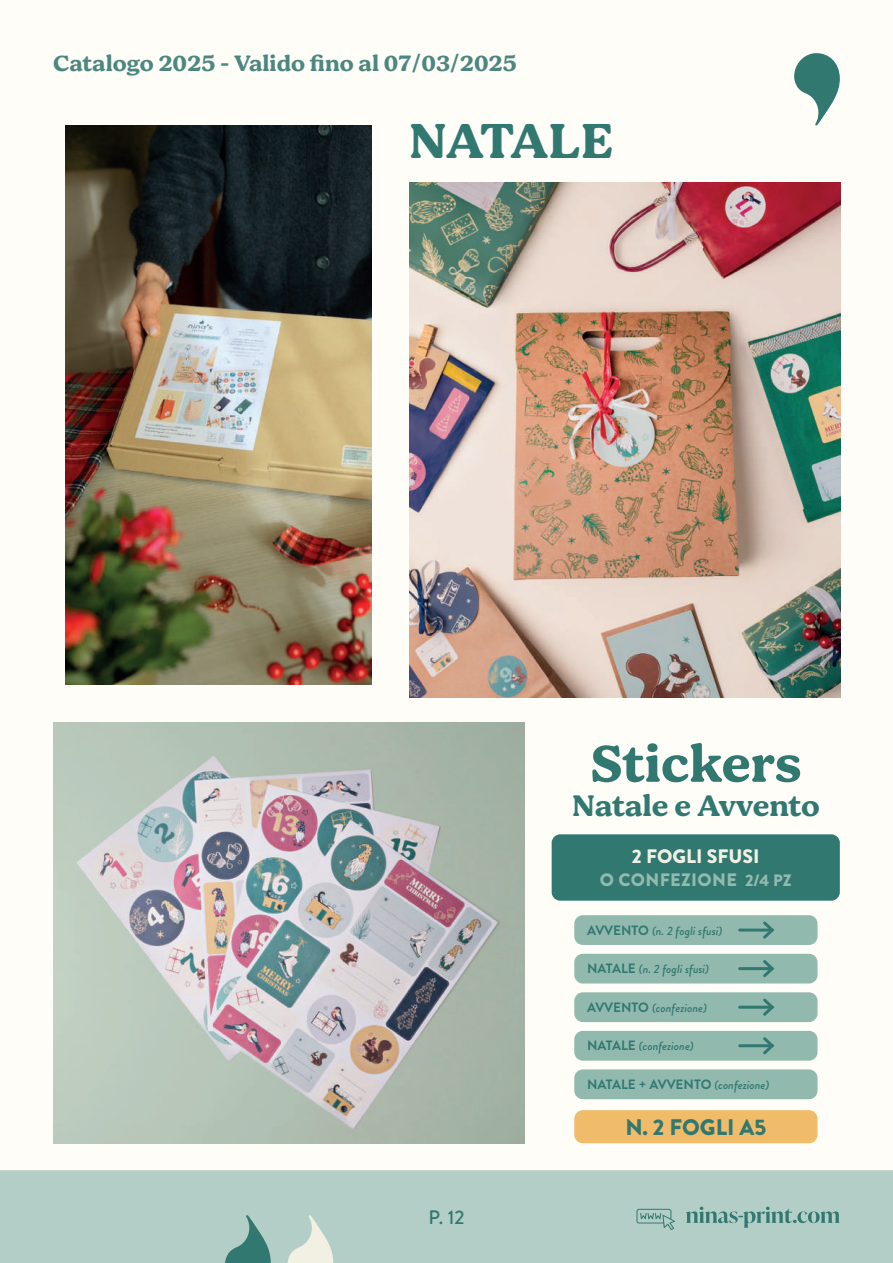
<style>
.page{position:relative;width:893px;height:1263px;background:#fff}
.page>*{position:absolute;margin:0;border:0;box-sizing:border-box;transform-origin:0 0}
.t1{font:700 52.5px "Bogue";letter-spacing:-.005em;color:#317870}
.t2{font:700 49.5px "Bogue";letter-spacing:-.02em;color:#317870}
.t3{font:700 30px "Bogue";letter-spacing:-.01em;color:#317870}
.t4{font:700 22.5px "Bogue";color:#34776f}
.t5{font:900 22.5px "Brandon Grotesque";color:#317870}
.t6{font:900 19.5px "Brandon Grotesque";color:#f1f0e3}
.t7{font:500 19.5px "Brandon Grotesque";color:#317870}
.t8{font:900 18px "Brandon Grotesque";letter-spacing:.02em;color:#93baaf}
.t9{font:700 13.5px "Brandon Grotesque";color:#317870}
.t10{font:italic 500 12px "Brandon Grotesque";color:#317870}
.s1{font-size:16.5px}
.s2{font-weight:700;font-style:normal;font-size:13.5px}
.s3{font-weight:500;font-style:italic;font-size:12px}
</style>
<div class="page">
<div style="left:0;top:1170px;width:893px;height:93px;background:#b2cec6"></div>
<div style="left:0;top:0;width:893px;height:1170px;background:#fefdf8"></div>
<svg style="left:794px;top:53px;width:46px;height:73px"></svg>
<svg style="left:686px;top:1206px;width:154px;height:22px"></svg>
<svg style="left:636px;top:1209px;width:39px;height:21px"></svg>
<svg style="left:225px;top:1215px;width:46px;height:48px"></svg>
<svg style="left:287px;top:1215px;width:46px;height:48px"></svg>
<img style="left:65px;top:125px;width:306px;height:560px">
<img style="left:409px;top:182px;width:431px;height:515px">
<img style="left:53px;top:723px;width:471px;height:420px">
<div style="left:574px;top:1110px;width:243px;height:33px;background:#f1bc6a;border-radius:9px"></div>
<div style="left:574px;top:954px;width:243px;height:29px;background:#92b9ae;border-radius:9px"></div>
<hr style="left:740px;top:967px;width:32px;height:3px;background:#317870">
<svg style="left:760px;top:960px;width:15px;height:18px"></svg>
<div style="left:574px;top:915px;width:243px;height:30px;background:#92b9ae;border-radius:9px"></div>
<hr style="left:740px;top:928px;width:32px;height:3px;background:#317870">
<svg style="left:760px;top:921px;width:15px;height:18px"></svg>
<div style="left:574px;top:1031px;width:243px;height:30px;background:#92b9ae;border-radius:9px"></div>
<hr style="left:740px;top:1044px;width:32px;height:3px;background:#317870">
<svg style="left:760px;top:1037px;width:15px;height:18px"></svg>
<div style="left:574px;top:992px;width:243px;height:30px;background:#92b9ae;border-radius:9px"></div>
<hr style="left:740px;top:1006px;width:32px;height:3px;background:#317870">
<svg style="left:760px;top:998px;width:15px;height:18px"></svg>
<div style="left:574px;top:1069px;width:243px;height:30px;background:#92b9ae;border-radius:9px"></div>
<div style="left:552px;top:834px;width:288px;height:67px;background:#317870;border-radius:9px"></div>
<h3 class="t4" style="left:53px;top:50px;width:465px">Catalogo 2025 - Valido fino al 07/03/2025</h3>
<h2 class="t2" style="left:409px;top:112px;width:206px">NATALE</h2>
<h1 class="t1" style="left:590px;top:733px;width:213px">Stickers</h1>
<h3 class="t3" style="left:572px;top:788px;width:249px">Natale e Avvento</h3>
<h3 class="t6" style="left:632px;top:842px;width:129px">2 FOGLI SFUSI</h3>
<h3 class="t8" style="left:600px;top:867px;width:193px">O CONFEZIONE <span class="s1">2/4 PZ</span></h3>
<p class="t10" style="left:587px;top:922px;width:137px"><span class="s2">AVVENTO</span> (n. 2 fogli sfusi)</p>
<p class="t10" style="left:587px;top:961px;width:124px"><span class="s2">NATALE</span> (n. 2 fogli sfusi)</p>
<p class="t10" style="left:587px;top:999px;width:121px"><span class="s2">AVVENTO</span> (confezione)</p>
<p class="t10" style="left:587px;top:1038px;width:108px"><span class="s2">NATALE</span> (confezione)</p>
<p class="t9" style="left:587px;top:1075px;width:184px">NATALE + AVVENTO <span class="s3">(confezione)</span></p>
<h3 class="t7" style="left:428px;top:1204px;width:37px">P. 12</h3>
<h3 class="t5" style="left:625px;top:1111px;width:142px">N. 2 FOGLI A5</h3>
</div>
